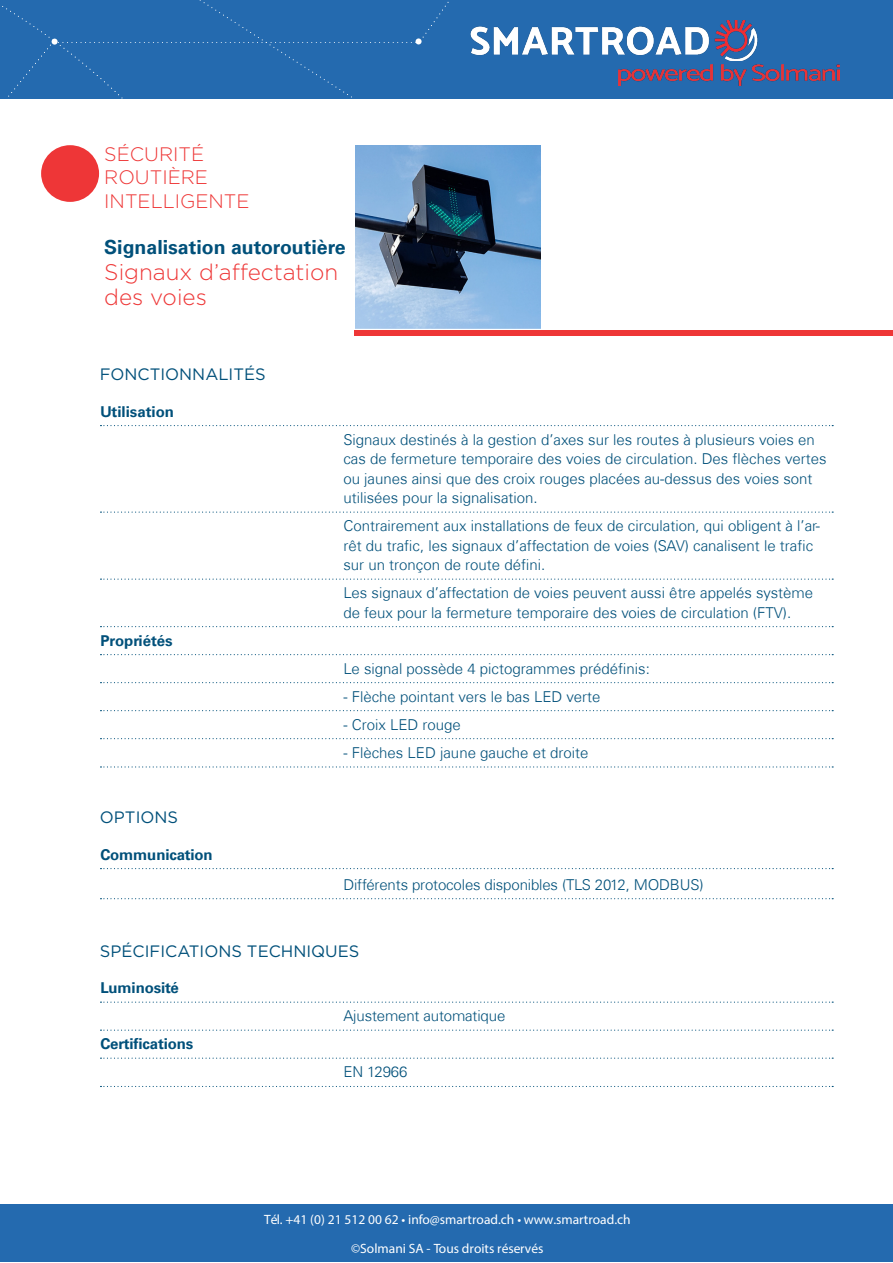
<style>
.page{position:relative;width:893px;height:1263px;background:#fff}
.page>*{position:absolute;margin:0;border:0;box-sizing:border-box;transform-origin:0 0}
.t1{font:300 22.5px/25.5px "Gotham";color:#ee3636}
.t2{font:300 19.5px "Gotham";color:#ee3636}
.t3{font:700 19.5px "Univers Com 65";color:#01507a}
.t4{font:16.5px "Gotham";color:#01507a}
.t5{font:300 15px/19.5px "Univers Com 45";color:#01507a}
.t6{font:700 15px "Univers Com 65";letter-spacing:-.01em;color:#01507a}
.t7{font:13.5px/28.5px "Myriad Pro";color:#fff;text-align:center}
</style>
<div class="page">
<div style="left:41px;top:145px;width:58px;height:57px;background:#ee3637;border-radius:50%"></div>
<div style="left:355px;top:330px;width:538px;height:6px;background:#ee3636"></div>
<svg style="left:100px;top:425px;width:733px;height:1px"></svg>
<svg style="left:100px;top:511px;width:733px;height:2px"></svg>
<svg style="left:100px;top:578px;width:733px;height:2px"></svg>
<svg style="left:100px;top:626px;width:733px;height:1px"></svg>
<svg style="left:100px;top:654px;width:733px;height:1px"></svg>
<svg style="left:100px;top:682px;width:733px;height:1px"></svg>
<svg style="left:100px;top:710px;width:733px;height:1px"></svg>
<svg style="left:100px;top:738px;width:733px;height:1px"></svg>
<svg style="left:100px;top:766px;width:733px;height:1px"></svg>
<svg style="left:100px;top:868px;width:733px;height:1px"></svg>
<svg style="left:100px;top:898px;width:733px;height:1px"></svg>
<svg style="left:100px;top:1001px;width:733px;height:2px"></svg>
<svg style="left:100px;top:1029px;width:733px;height:2px"></svg>
<svg style="left:100px;top:1057px;width:733px;height:2px"></svg>
<svg style="left:100px;top:1086px;width:733px;height:1px"></svg>
<div style="left:1px;top:0;width:892px;height:99px;background:#246aaf"></div>
<div style="left:1px;top:1204px;width:892px;height:58px;background:#246aaf"></div>
<svg style="left:2px;top:0;width:447px;height:99px"></svg>
<img style="left:618px;top:64px;width:221px;height:22px">
<img style="left:470px;top:20px;width:288px;height:40px">
<img style="left:356px;top:145px;width:185px;height:184px">
<p class="t2" style="left:104px;top:142px;width:101px">SÉCURITÉ</p>
<p class="t2" style="left:104px;top:165px;width:105px">ROUTIÈRE</p>
<p class="t2" style="left:104px;top:188px;width:147px">INTELLIGENTE</p>
<p class="t3" style="left:104px;top:236px;width:243px">Signalisation autoroutière</p>
<p class="t1" style="left:104px;top:259px;width:236px">Signaux d’affectation des voies</p>
<p class="t4" style="left:100px;top:364px;width:167px">FONCTIONNALITÉS</p>
<p class="t6" style="left:100px;top:402px;width:75px">Utilisation</p>
<p class="t6" style="left:100px;top:631px;width:74px">Propriétés</p>
<p class="t4" style="left:100px;top:807px;width:80px">OPTIONS</p>
<p class="t6" style="left:100px;top:845px;width:114px">Communication</p>
<p class="t5" style="left:343px;top:429px;width:485px">Signaux destinés à la gestion d’axes sur les routes à plusieurs voies en cas de fermeture temporaire des voies de circulation. Des flèches vertes ou jaunes ainsi que des croix rouges placées au-dessus des voies sont utilisées pour la signalisation.</p>
<p class="t5" style="left:343px;top:516px;width:478px">Contrairement aux installations de feux de circulation, qui obligent à l’ar&shy;rêt du trafic, les signaux d’affectation de voies (SAV) canalisent le trafic sur un tronçon de route défini.</p>
<p class="t5" style="left:343px;top:583px;width:471px">Les signaux d’affectation de voies peuvent aussi être appelés système de feux pour la fermeture temporaire des voies de circulation (FTV).</p>
<p class="t5" style="left:343px;top:658px;width:308px">Le signal possède 4 pictogrammes prédéfinis:</p>
<p class="t5" style="left:343px;top:686px;width:258px">- Flèche pointant vers le bas LED verte</p>
<p class="t5" style="left:343px;top:714px;width:119px">- Croix LED rouge</p>
<p class="t5" style="left:343px;top:743px;width:247px">- Flèches LED jaune gauche et droite</p>
<p class="t5" style="left:343px;top:874px;width:362px">Différents protocoles disponibles (TLS 2012, MODBUS)</p>
<p class="t4" style="left:100px;top:940px;width:261px">SPÉCIFICATIONS TECHNIQUES</p>
<p class="t6" style="left:100px;top:979px;width:80px">Luminosité</p>
<p class="t5" style="left:343px;top:1006px;width:163px">Ajustement automatique</p>
<p class="t6" style="left:100px;top:1035px;width:94px">Certifications</p>
<p class="t5" style="left:343px;top:1062px;width:66px">EN 12966</p>
<p class="t7" style="left:264px;top:1205px;width:368px">Tél. +41 (0) 21 512 00 62 • info@smartroad.ch • www.smartroad.ch ©Solmani SA - Tous droits réservés</p>
</div>
